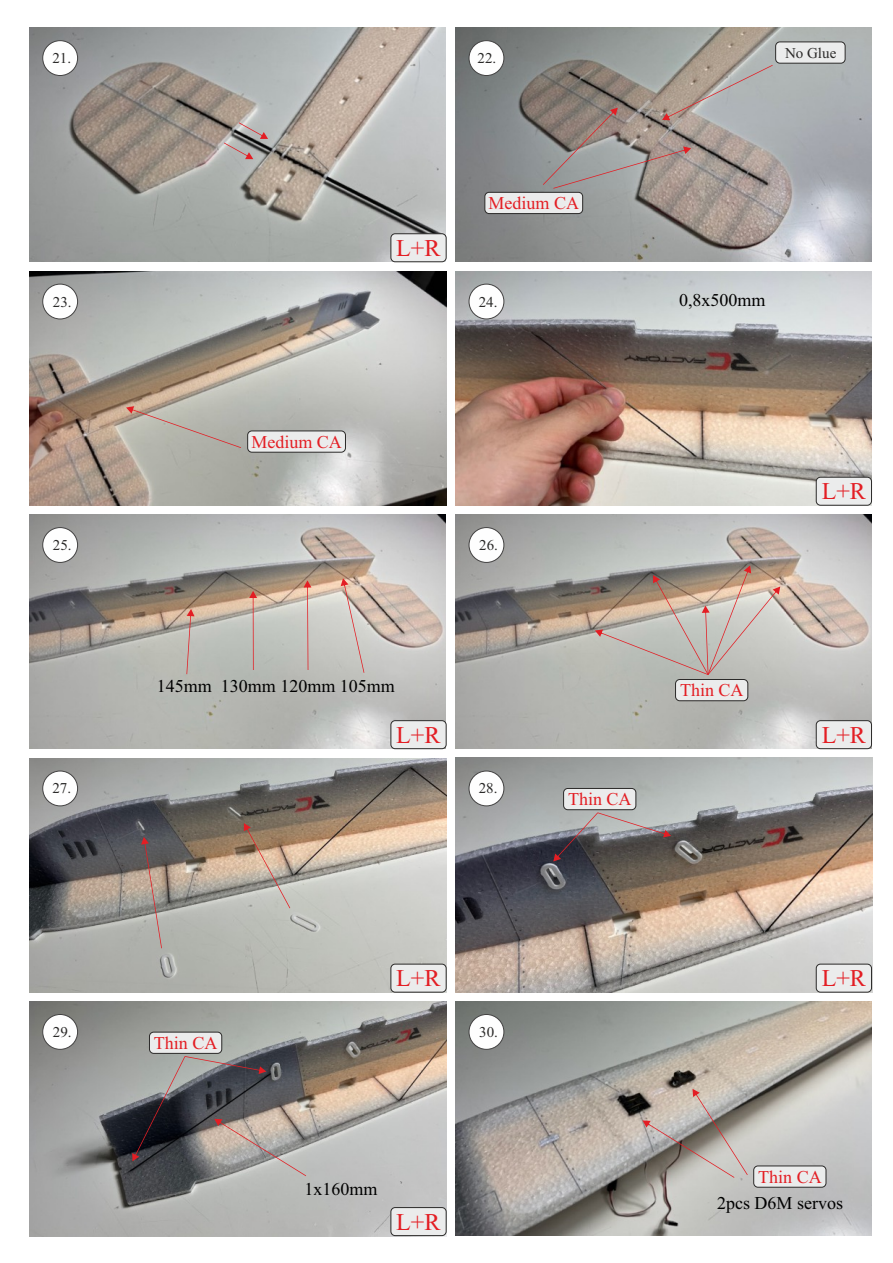
<style>
.page{position:relative;width:893px;height:1263px;background:#fff}
.page>*{position:absolute;margin:0;border:0;box-sizing:border-box;transform-origin:0 0}
.t1{font:24px "Times New Roman";color:#e31e24}
.t2{font:18px "Times New Roman";color:#000}
.t3{font:18px "Times New Roman";color:#e31e24}
.t4{font:15px "Times New Roman";color:#2b2a29}
</style>
<div class="page">
<img style="left:456px;top:1002px;width:415px;height:233px">
<img style="left:456px;top:758px;width:416px;height:234px">
<img style="left:29px;top:1002px;width:417px;height:234px">
<img style="left:29px;top:758px;width:417px;height:235px">
<img style="left:456px;top:515px;width:415px;height:234px">
<img style="left:29px;top:515px;width:416px;height:234px">
<img style="left:456px;top:271px;width:415px;height:234px">
<img style="left:29px;top:271px;width:417px;height:235px">
<img style="left:456px;top:28px;width:415px;height:234px">
<img style="left:29px;top:28px;width:416px;height:234px">
<div style="left:42px;top:40px;width:36px;height:36px;background:#fefefe;border:1px solid #434242;border-radius:50%"></div>
<div style="left:42px;top:284px;width:36px;height:35px;background:#fefefe;border:1px solid #434242;border-radius:50%"></div>
<div style="left:42px;top:527px;width:36px;height:36px;background:#fefefe;border:1px solid #434242;border-radius:50%"></div>
<div style="left:42px;top:771px;width:36px;height:35px;background:#fefefe;border:1px solid #434242;border-radius:50%"></div>
<div style="left:42px;top:1014px;width:36px;height:36px;background:#fefefe;border:1px solid #434242;border-radius:50%"></div>
<div style="left:469px;top:40px;width:35px;height:36px;background:#fefefe;border:1px solid #434242;border-radius:50%"></div>
<div style="left:469px;top:284px;width:35px;height:35px;background:#fefefe;border:1px solid #434242;border-radius:50%"></div>
<div style="left:469px;top:527px;width:35px;height:36px;background:#fefefe;border:1px solid #434242;border-radius:50%"></div>
<div style="left:469px;top:771px;width:35px;height:35px;background:#fefefe;border:1px solid #434242;border-radius:50%"></div>
<div style="left:469px;top:1014px;width:35px;height:36px;background:#fefefe;border:1px solid #434242;border-radius:50%"></div>
<svg style="left:224px;top:122px;width:44px;height:37px;background:#9f9593"></svg>
<div style="left:485px;top:192px;width:98px;height:22px;background:#ebecec;border:1px solid #2b2a29;border-radius:4px"></div>
<div style="left:775px;top:42px;width:70px;height:21px;background:#ebecec;border:1px solid #2b2a29;border-radius:4px"></div>
<svg style="left:543px;top:65px;width:230px;height:124px;background:#9d958f"></svg>
<svg style="left:126px;top:406px;width:115px;height:42px;background:#b7b2a8"></svg>
<div style="left:247px;top:431px;width:99px;height:21px;background:#ebecec;border:1px solid #2b2a29;border-radius:4px"></div>
<svg style="left:186px;top:609px;width:9px;height:65px"></svg>
<svg style="left:249px;top:591px;width:8px;height:79px"></svg>
<svg style="left:304px;top:580px;width:7px;height:90px"></svg>
<svg style="left:341px;top:578px;width:23px;height:95px;background:#cec0b8"></svg>
<svg style="left:595px;top:565px;width:185px;height:110px;background:#b9aea4"></svg>
<div style="left:675px;top:679px;width:73px;height:22px;background:#ebecec;border:1px solid #2b2a29;border-radius:4px"></div>
<svg style="left:141px;top:837px;width:21px;height:111px;background:#9a8d87"></svg>
<svg style="left:244px;top:823px;width:46px;height:85px;background:#b29e8d"></svg>
<svg style="left:553px;top:812px;width:118px;height:49px;background:#7b7779"></svg>
<svg style="left:132px;top:1056px;width:174px;height:120px;background:#737070"></svg>
<div style="left:563px;top:788px;width:73px;height:22px;background:#ebecec;border:1px solid #2b2a29;border-radius:4px"></div>
<div style="left:149px;top:1032px;width:73px;height:21px;background:#ebecec;border:1px solid #2b2a29;border-radius:4px"></div>
<svg style="left:642px;top:1089px;width:106px;height:89px;background:#aca39d"></svg>
<div style="left:753px;top:1166px;width:73px;height:21px;background:#ebecec;border:1px solid #2b2a29;border-radius:4px"></div>
<div style="left:391px;top:234px;width:55px;height:28px;background:#ebecec;border:1px solid #2b2a29;border-radius:4px"></div>
<div style="left:816px;top:964px;width:56px;height:28px;background:#ebecec;border:1px solid #2b2a29;border-radius:4px"></div>
<div style="left:816px;top:720px;width:56px;height:29px;background:#ebecec;border:1px solid #2b2a29;border-radius:4px"></div>
<div style="left:391px;top:720px;width:55px;height:29px;background:#ebecec;border:1px solid #2b2a29;border-radius:4px"></div>
<div style="left:391px;top:964px;width:55px;height:28px;background:#ebecec;border:1px solid #2b2a29;border-radius:4px"></div>
<div style="left:816px;top:477px;width:56px;height:28px;background:#ebecec;border:1px solid #2b2a29;border-radius:4px"></div>
<div style="left:391px;top:1207px;width:55px;height:29px;background:#ebecec;border:1px solid #2b2a29;border-radius:4px"></div>
<p class="t4" style="left:52px;top:53px;width:20px">21.</p>
<p class="t4" style="left:478px;top:53px;width:20px">22.</p>
<p class="t4" style="left:785px;top:47px;width:53px">No Glue</p>
<p class="t3" style="left:489px;top:197px;width:92px">Medium CA</p>
<h1 class="t1" style="left:396px;top:239px;width:46px">L+R</h1>
<p class="t4" style="left:53px;top:296px;width:20px">23.</p>
<p class="t4" style="left:479px;top:296px;width:20px">24.</p>
<p class="t2" style="left:679px;top:293px;width:88px">0,8x500mm</p>
<p class="t3" style="left:251px;top:435px;width:92px">Medium CA</p>
<h1 class="t1" style="left:822px;top:482px;width:46px">L+R</h1>
<p class="t4" style="left:53px;top:540px;width:20px">25.</p>
<p class="t4" style="left:479px;top:540px;width:20px">26.</p>
<p class="t2" style="left:157px;top:680px;width:240px">145mm 130mm 120mm 105mm</p>
<p class="t3" style="left:680px;top:684px;width:65px">Thin CA</p>
<h1 class="t1" style="left:396px;top:726px;width:46px">L+R</h1>
<h1 class="t1" style="left:822px;top:726px;width:46px">L+R</h1>
<p class="t4" style="left:52px;top:783px;width:20px">27.</p>
<p class="t4" style="left:479px;top:783px;width:20px">28.</p>
<p class="t3" style="left:568px;top:793px;width:65px">Thin CA</p>
<h1 class="t1" style="left:396px;top:969px;width:46px">L+R</h1>
<h1 class="t1" style="left:822px;top:969px;width:46px">L+R</h1>
<p class="t4" style="left:53px;top:1026px;width:20px">29.</p>
<p class="t3" style="left:154px;top:1036px;width:65px">Thin CA</p>
<p class="t4" style="left:479px;top:1026px;width:20px">30.</p>
<p class="t2" style="left:304px;top:1182px;width:75px">1x160mm</p>
<h1 class="t1" style="left:396px;top:1213px;width:46px">L+R</h1>
<p class="t3" style="left:758px;top:1170px;width:65px">Thin CA</p>
<p class="t2" style="left:717px;top:1196px;width:127px">2pcs D6M servos</p>
</div>
